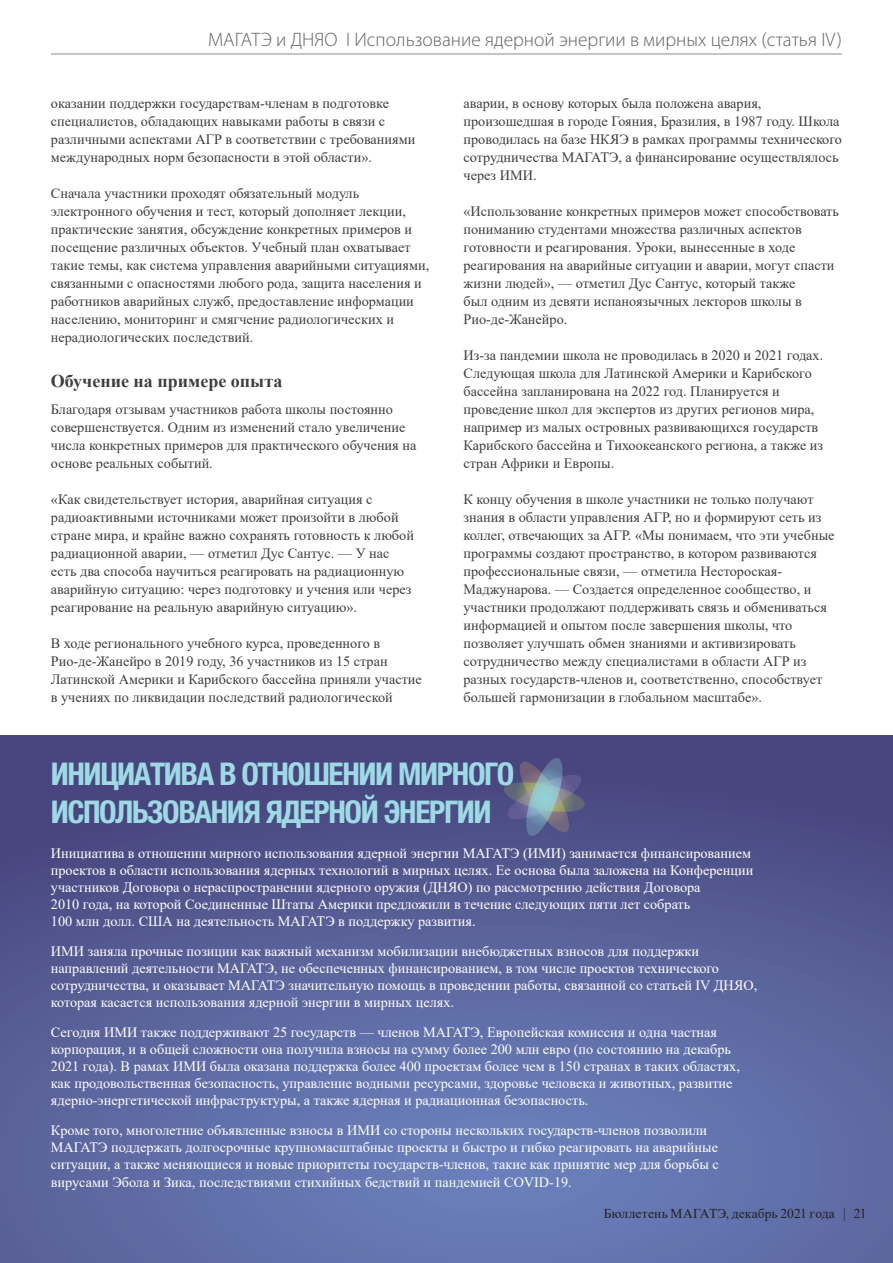
<style>
.page{position:relative;width:893px;height:1263px;background:#fff}
.page>*{position:absolute;margin:0;border:0;box-sizing:border-box;transform-origin:0 0}
.t1{font:700 condensed 31.5px/37.8px "Helvetica Neue LTW1 G";letter-spacing:-.045em;color:#8cd4e0}
.t2{font:300 19.5px "Myriad Pro";color:#636366}
.Paragraph_Heading_01{font:700 18px "Times New Roman";color:#3e3e3f}
.Body_Text{font:14.25px/18px "Times New Roman";color:#3e3e3f}
.Body_Text-2{font:14.25px/17.1px "Times New Roman";color:#fff}
.Body_Text_-_no_space{font:14.25px/18px "Times New Roman";color:#3e3e3f}
.t3{font:13.5px "Times New Roman";letter-spacing:.005em;color:#231f20}
</style>
<div class="page">
<svg style="left:0;top:736px;width:893px;height:527px;background:#59619a"></svg>
<svg style="left:503px;top:758px;width:83px;height:80px;background:#656c90"></svg>
<hr style="left:51px;top:54px;width:791px;height:1px;background:#636366">
<h2 class="t2" style="left:208px;top:29px;width:635px">МАГАТЭ и ДНЯО Ι Использование ядерной энергии в мирных целях (статья IV)</h2>
<p class="Body_Text" style="left:51px;top:94px;width:366px">оказании поддержки государствам-членам в подготовке специалистов, обладающих навыками работы в связи с различными аспектами АГР в соответствии с требованиями международных норм безопасности в этой области».</p>
<p class="Body_Text" style="left:51px;top:184px;width:380px">Сначала участники проходят обязательный модуль электронного обучения и тест, который дополняет лекции, практические занятия, обсуждение конкретных примеров и посещение различных объектов. Учебный план охватывает такие темы, как система управления аварийными ситуациями, связанными с опасностями любого рода, защита населения и работников аварийных служб, предоставление информации населению, мониторинг и смягчение радиологических и нерадиологических последствий.</p>
<p class="Paragraph_Heading_01" style="left:51px;top:368px;width:233px">Обучение на примере опыта</p>
<p class="Body_Text_-_no_space" style="left:51px;top:400px;width:367px">Благодаря отзывам участников работа школы постоянно совершенствуется. Одним из изменений стало увеличение числа конкретных примеров для практического обучения на основе реальных событий.</p>
<p class="Body_Text" style="left:51px;top:490px;width:365px">«Как свидетельствует история, аварийная ситуация с радиоактивными источниками может произойти в любой стране мира, и крайне важно сохранять готовность к любой радиационной аварии, — отметил Дус Сантус. — У нас есть два способа научиться реагировать на радиационную аварийную ситуацию: через подготовку и учения или через реагирование на реальную аварийную ситуацию».</p>
<p class="Body_Text" style="left:51px;top:634px;width:372px">В ходе регионального учебного курса, проведенного в Рио-де-Жанейро в 2019 году, 36 участников из 15 стран Латинской Америки и Карибского бассейна приняли участие в учениях по ликвидации последствий радиологической</p>
<p class="Body_Text" style="left:463px;top:94px;width:380px">аварии, в основу которых была положена авария, произошедшая в городе Гояния, Бразилия, в 1987 году. Школа проводилась на базе НКЯЭ в рамках программы технического сотрудничества МАГАТЭ, а финансирование осуществлялось через ИМИ.</p>
<p class="Body_Text" style="left:463px;top:202px;width:377px">«Использование конкретных примеров может способствовать пониманию студентами множества различных аспектов готовности и реагирования. Уроки, вынесенные в ходе реагирования на аварийные ситуации и аварии, могут спасти жизни людей», — отметил Дус Сантус, который также<br>был одним из девяти испаноязычных лекторов школы в Рио-де-Жанейро.</p>
<p class="Body_Text" style="left:463px;top:346px;width:361px">Из-за пандемии школа не проводилась в 2020 и 2021 годах.<br>Следующая школа для Латинской Америки и Карибского бассейна запланирована на 2022 год. Планируется и проведение школ для экспертов из других регионов мира, например из малых островных развивающихся государств Карибского бассейна и Тихоокеанского региона, а также из стран Африки и Европы.</p>
<p class="Body_Text" style="left:463px;top:490px;width:373px">К концу обучения в школе участники не только получают знания в области управления АГР, но и формируют сеть из коллег, отвечающих за АГР. «Мы понимаем, что эти учебные программы создают пространство, в котором развиваются профессиональные связи, — отметила Нестороская-Маджунарова. — Создается определенное сообщество, и участники продолжают поддерживать связь и обмениваться информацией и опытом после завершения школы, что позволяет улучшать обмен знаниями и активизировать сотрудничество между специалистами в области АГР из разных государств-членов и, соответственно, способствует большей гармонизации в глобальном масштабе».</p>
<h1 class="t1" style="left:51px;top:755px;width:465px">ИНИЦИАТИВА В ОТНОШЕНИИ МИРНОГО<br>ИСПОЛЬЗОВАНИЯ ЯДЕРНОЙ ЭНЕРГИИ</h1>
<p class="Body_Text-2" style="left:51px;top:844px;width:704px">Инициатива в отношении мирного использования ядерной энергии МАГАТЭ (ИМИ) занимается финансированием проектов в области использования ядерных технологий в мирных целях. Ее основа была заложена на Конференции участников Договора о нераспространении ядерного оружия (ДНЯО) по рассмотрению действия Договора<br>2010 года, на которой Соединенные Штаты Америки предложили в течение следующих пяти лет собрать<br>100 млн долл. США на деятельность МАГАТЭ в поддержку развития.</p>
<p class="Body_Text-2" style="left:51px;top:942px;width:708px">ИМИ заняла прочные позиции как важный механизм мобилизации внебюджетных взносов для поддержки направлений деятельности МАГАТЭ, не обеспеченных финансированием, в том числе проектов технического сотрудничества, и оказывает МАГАТЭ значительную помощь в проведении работы, связанной со статьей IV ДНЯО, которая касается использования ядерной энергии в мирных целях.</p>
<p class="Body_Text-2" style="left:51px;top:1023px;width:690px">Сегодня ИМИ также поддерживают 25 государств — членов МАГАТЭ, Европейская комиссия и одна частная корпорация, и в общей сложности она получила взносы на сумму более 200 млн евро (по состоянию на декабрь 2021 года). В рамах ИМИ была оказана поддержка более 400 проектам более чем в 150 странах в таких областях, как продовольственная безопасность, управление водными ресурсами, здоровье человека и животных, развитие ядерно-энергетической инфраструктуры, а также ядерная и радиационная безопасность.</p>
<p class="Body_Text-2" style="left:51px;top:1121px;width:670px">Кроме того, многолетние объявленные взносы в ИМИ со стороны нескольких государств-членов позволили МАГАТЭ поддержать долгосрочные крупномасштабные проекты и быстро и гибко реагировать на аварийные ситуации, а также меняющиеся и новые приоритеты государств-членов, такие как принятие мер для борьбы с вирусами Эбола и Зика, последствиями стихийных бедствий и пандемией COVID-19.</p>
<p class="t3" style="left:604px;top:1204px;width:264px">Бюллетень МАГАТЭ, декабрь 2021 года | 21</p>
</div>
